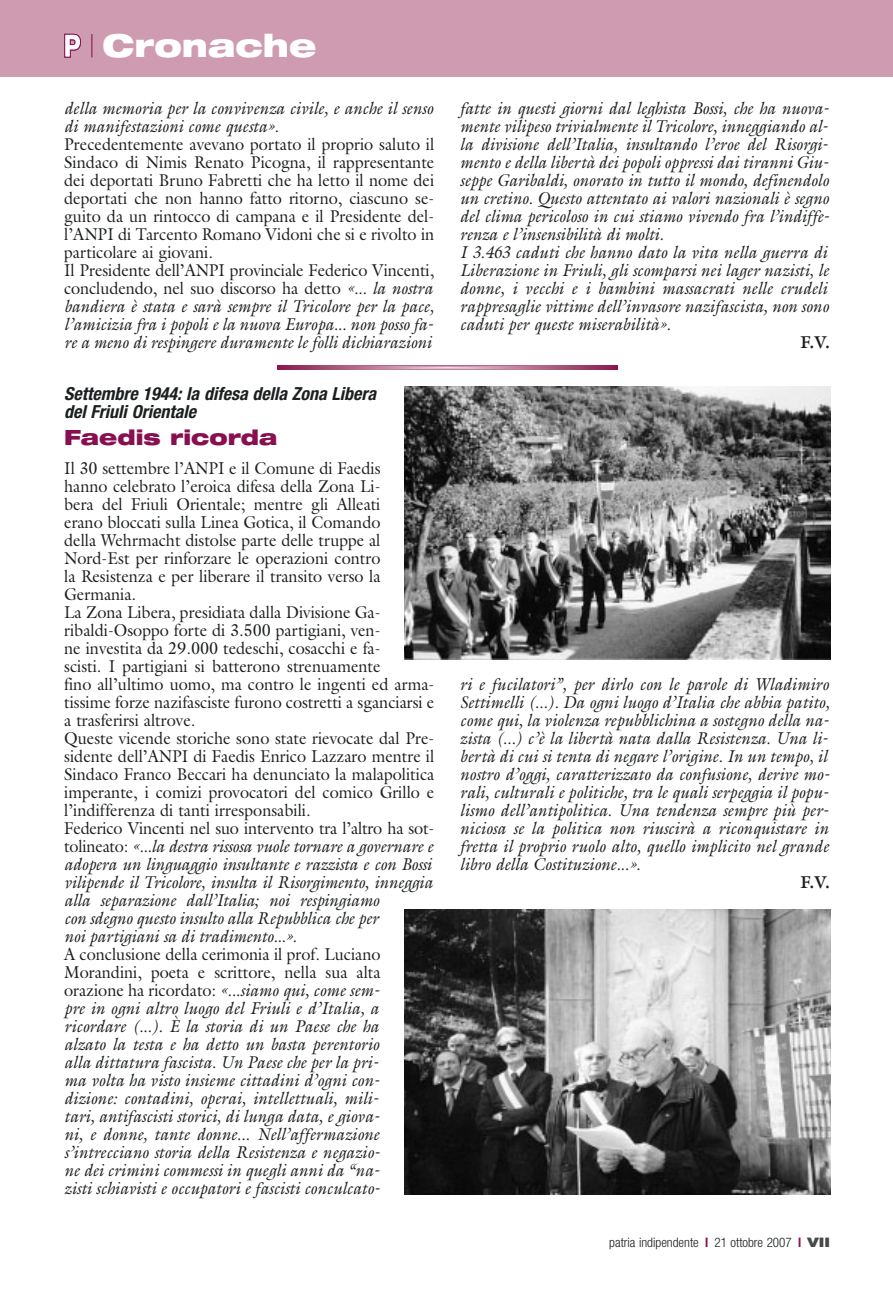
<style>
.page{position:relative;width:893px;height:1296px;background:#fff}
.page>*{position:absolute;margin:0;border:0;box-sizing:border-box;transform-origin:0 0}
.t1{font:900 expanded 31.5px "Helvetica Neue";color:#fff}
.t2{font:900 expanded 21px "Helvetica Neue";color:#880f50}
.t3{font:italic 700 condensed 18px/18px "Helvetica Neue";color:#1c1f20}
.t4{font:italic 17.25px/18px "Galliard";color:#1c1f20;scale:.94 1}
.t5{font:17.25px/18px "Galliard";color:#1c1f20;scale:.94 1}
.t6{font:700 17.25px "Galliard";color:#1c1f20;scale:.94 1}
.t7{font:300 condensed 13.2px "Helvetica Neue";color:#1c1f20}
.s1{font-style:italic}
.s2{font-style:normal}
.s3{font-weight:700;color:#880f50}
.s4{font-weight:900;font-stretch:expanded;color:#47494a}
</style>
<div class="page">
<div style="left:0;top:0;width:892px;height:77px;background:#cf9bb1"></div>
<svg style="left:91px;top:34px;width:1px;height:23px"></svg>
<svg style="left:64px;top:34px;width:17px;height:24px"></svg>
<img style="left:404px;top:910px;width:426px;height:285px">
<hr style="left:277px;top:366px;width:340px;height:4px;background:#8a1251">
<hr style="left:278px;top:366px;width:337px;height:4px;background:#8a1652">
<hr style="left:281px;top:366px;width:331px;height:4px;background:#8b1c54">
<hr style="left:284px;top:366px;width:326px;height:4px;background:#8c2055">
<hr style="left:287px;top:366px;width:320px;height:4px;background:#8d2458">
<hr style="left:290px;top:366px;width:314px;height:4px;background:#8e2858">
<hr style="left:293px;top:366px;width:308px;height:4px;background:#8f2c5a">
<hr style="left:297px;top:366px;width:300px;height:4px;background:#932f5d">
<hr style="left:300px;top:366px;width:294px;height:4px;background:#94335e">
<hr style="left:304px;top:366px;width:285px;height:4px;background:#943861">
<hr style="left:308px;top:366px;width:278px;height:4px;background:#963d64">
<hr style="left:312px;top:366px;width:270px;height:4px;background:#9a4067">
<hr style="left:315px;top:366px;width:263px;height:4px;background:#9b446a">
<hr style="left:319px;top:366px;width:256px;height:4px;background:#9e486d">
<hr style="left:324px;top:366px;width:246px;height:4px;background:#9f4c6f">
<hr style="left:327px;top:366px;width:239px;height:4px;background:#a15072">
<hr style="left:331px;top:366px;width:232px;height:4px;background:#a35475">
<hr style="left:335px;top:366px;width:224px;height:4px;background:#a55878">
<hr style="left:340px;top:366px;width:214px;height:4px;background:#a85d7c">
<hr style="left:344px;top:366px;width:205px;height:4px;background:#ad6180">
<hr style="left:349px;top:366px;width:196px;height:4px;background:#af6583">
<hr style="left:353px;top:366px;width:187px;height:4px;background:#b26987">
<hr style="left:358px;top:366px;width:178px;height:4px;background:#b66d8b">
<hr style="left:361px;top:366px;width:171px;height:4px;background:#b8718e">
<hr style="left:365px;top:366px;width:164px;height:4px;background:#b97591">
<hr style="left:366px;top:366px;width:162px;height:4px;background:#c0819b">
<hr style="left:367px;top:366px;width:160px;height:3px;background:#bc7794">
<hr style="left:371px;top:366px;width:152px;height:3px;background:#be7c97">
<hr style="left:374px;top:366px;width:146px;height:3px;background:#c0809b">
<hr style="left:379px;top:366px;width:135px;height:3px;background:#c2859f">
<hr style="left:384px;top:366px;width:126px;height:3px;background:#c58aa3">
<hr style="left:387px;top:367px;width:119px;height:2px;background:#c78fa7">
<hr style="left:391px;top:367px;width:112px;height:2px;background:#cb92aa">
<hr style="left:394px;top:367px;width:106px;height:2px;background:#cd96ad">
<hr style="left:398px;top:367px;width:98px;height:2px;background:#ce9ab0">
<hr style="left:401px;top:367px;width:92px;height:2px;background:#d09eb3">
<hr style="left:405px;top:367px;width:84px;height:2px;background:#d2a3b8">
<hr style="left:408px;top:367px;width:78px;height:2px;background:#d4a7bb">
<hr style="left:411px;top:367px;width:72px;height:2px;background:#d8aabf">
<hr style="left:414px;top:367px;width:66px;height:1px;background:#dcafc2">
<hr style="left:417px;top:367px;width:60px;height:1px;background:#deb4c5">
<hr style="left:422px;top:367px;width:50px;height:1px;background:#deb9c9">
<hr style="left:424px;top:367px;width:46px;height:1px;background:#e2bdcd">
<hr style="left:428px;top:367px;width:38px;height:1px;background:#e3c2d1">
<hr style="left:431px;top:367px;width:32px;height:1px;background:#e5c6d4">
<svg style="left:433px;top:368px;width:28px;height:1px"></svg>
<img style="left:404px;top:387px;width:426px;height:272px">
<h1 class="t1" style="left:102px;top:34px;width:215px">Cronache</h1>
<p class="t4" style="left:64px;top:100px;width:394px">della memoria per la convivenza civile, e anche il senso di manifestazioni come questa».</p>
<p class="t5" style="left:64px;top:136px;width:395px">Precedentemente avevano portato il proprio saluto il Sindaco di Nimis Renato Picogna, il rappresentante dei deportati Bruno Fabretti che ha letto il nome dei deportati che non hanno fatto ritorno, ciascuno se&shy;guito da un rintocco di campana e il Presidente del&shy;l’ANPI di Tarcento Romano Vidoni che si e rivolto in particolare ai giovani.<br>Il Presidente dell’ANPI provinciale Federico Vincenti, concludendo, nel suo discorso ha detto <span class="s1">«... la nostra bandiera è stata e sarà sempre il Tricolore per la pace, l’amicizia fra i popoli e la nuova Europa... non posso fa&shy;re a meno di respingere duramente le folli dichiarazioni</span></p>
<p class="t3" style="left:64px;top:386px;width:313px">Settembre 1944: la difesa della Zona Libera del Friuli Orientale</p>
<p class="t2" style="left:64px;top:430px;width:215px">Faedis ricorda</p>
<p class="t5" style="left:64px;top:461px;width:395px">Il 30 settembre l’ANPI e il Comune di Faedis<br>hanno celebrato l’eroica difesa della Zona Li-<br>bera del Friuli Orientale; mentre gli Alleati<br>erano bloccati sulla Linea Gotica, il Comando<br>della Wehrmacht distolse parte delle truppe al Nord-Est per rinforzare le operazioni contro<br>la Resistenza e per liberare il transito verso la Germania.<br>La Zona Libera, presidiata dalla Divisione Ga&shy;ribaldi-Osoppo forte di 3.500 partigiani, ven-<br>ne investita da 29.000 tedeschi, cosacchi e fa-<br>scisti. I partigiani si batterono strenuamente<br>fino all’ultimo uomo, ma contro le ingenti ed arma&shy;tissime forze nazifasciste furono costretti a sganciarsi e a trasferirsi altrove.<br>Queste vicende storiche sono state rievocate dal Pre&shy;sidente dell’ANPI di Faedis Enrico Lazzaro mentre il Sindaco Franco Beccari ha denunciato la malapolitica imperante, i comizi provocatori del comico Grillo e l’indifferenza di tanti irresponsabili.<br>Federico Vincenti nel suo intervento tra l’altro ha sot&shy;tolineato: <span class="s1">«...la destra rissosa vuole tornare a governare e adopera un linguaggio insultante e razzista e con Bossi vilipende il Tricolore, insulta il Risorgimento, inneggia alla separazione dall’Italia; noi respingiamo<br>con sdegno questo insulto alla Repubblica che per<br>noi partigiani sa di tradimento...».</span></p>
<p class="t4" style="left:64px;top:947px;width:338px"><span class="s2">A conclusione della cerimonia il prof. Luciano Morandini, poeta e scrittore, nella sua alta orazione ha ricordato:</span> «...siamo qui, come sem&shy;pre in ogni altro luogo del Friuli e d’Italia, a ricordare (...). È la storia di un Paese che ha alzato la testa e ha detto un basta perentorio alla dittatura fascista. Un Paese che per la pri&shy;ma volta ha visto insieme cittadini d’ogni con&shy;dizione: contadini, operai, intellettuali, mili&shy;tari, antifascisti storici, di lunga data, e giova&shy;ni, e donne, tante donne... Nell’affermazione s’intrecciano storia della Resistenza e negazio&shy;ne dei crimini commessi in quegli anni da “na&shy;zisti schiavisti e occupatori e fascisti conculcato-</p>
<p class="t4" style="left:460px;top:100px;width:394px">fatte in questi giorni dal leghista Bossi, che ha nuova&shy;mente vilipeso trivialmente il Tricolore, inneggiando al&shy;la divisione dell’Italia, insultando l’eroe del Risorgi&shy;mento e della libertà dei popoli oppressi dai tiranni Giu&shy;seppe Garibaldi, onorato in tutto il mondo, definendolo un cretino. Questo attentato ai valori nazionali è segno del clima pericoloso in cui stiamo vivendo fra l’indiffe&shy;renza e l’insensibilità di molti.<br>I 3.463 caduti che hanno dato la vita nella guerra di Liberazione in Friuli, gli scomparsi nei lager nazisti, le donne, i vecchi e i bambini massacrati nelle crudeli rappresaglie vittime dell’invasore nazifascista, non sono caduti per queste miserabilità».</p>
<p class="t6" style="left:800px;top:335px;width:33px">F.V.</p>
<p class="t4" style="left:460px;top:677px;width:395px">ri e fucilatori”, per dirlo con le parole di Wladimiro Settimelli (...). Da ogni luogo d’Italia che abbia patito, come qui, la violenza repubblichina a sostegno della na&shy;zista (...) c’è la libertà nata dalla Resistenza. Una li&shy;bertà di cui si tenta di negare l’origine. In un tempo, il nostro d’oggi, caratterizzato da confusione, derive mo&shy;rali, culturali e politiche, tra le quali serpeggia il popu&shy;lismo dell’antipolitica. Una tendenza sempre più per&shy;niciosa se la politica non riuscirà a riconquistare in fretta il proprio ruolo alto, quello implicito nel grande libro della Costituzione...».</p>
<p class="t6" style="left:800px;top:875px;width:33px">F.V.</p>
<p class="t7" style="left:609px;top:1238px;width:222px">patria indipendente <span class="s3">l</span> 21 ottobre 2007 <span class="s3">l</span> <span class="s4">VII</span></p>
</div>
